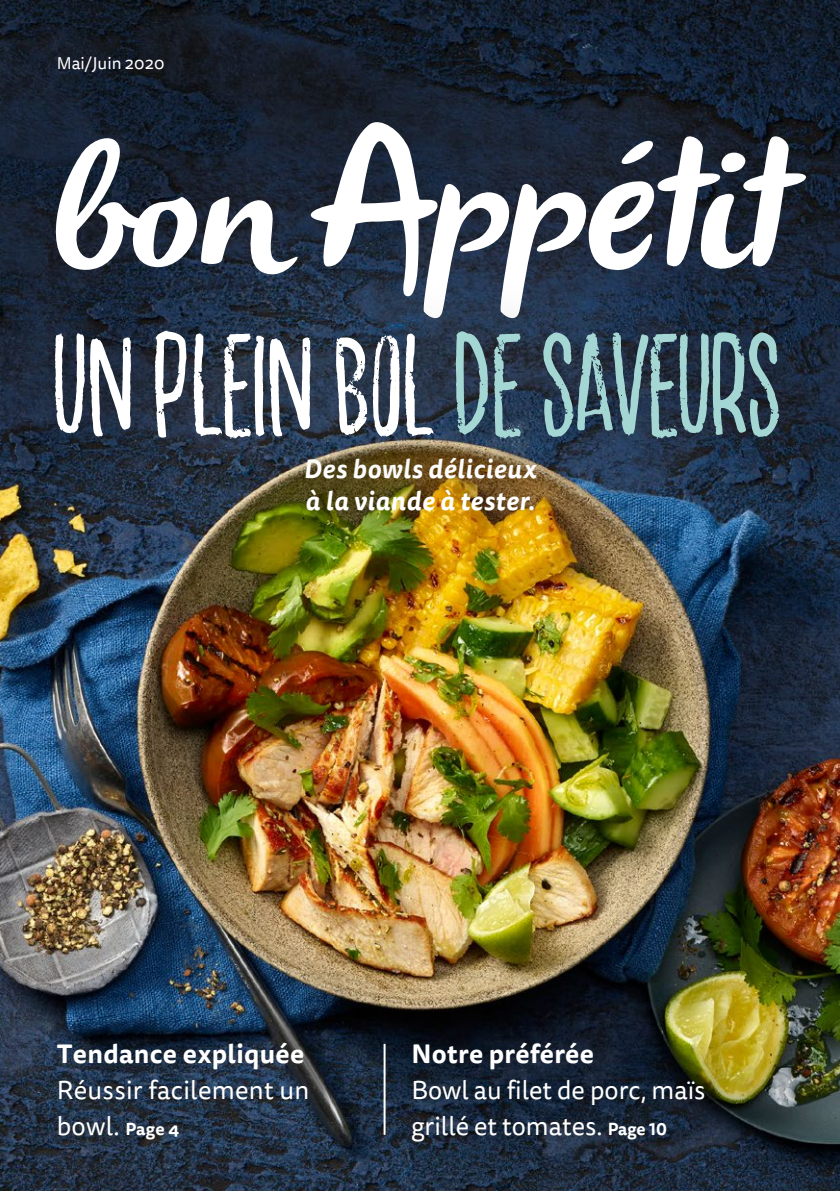
<style>
.page{position:relative;width:840px;height:1191px;background:#fff}
.page>*{position:absolute;margin:0;border:0;box-sizing:border-box;transform-origin:0 0}
.t1{font:italic 177px "Olivier";color:#fff}
.t2{font:174.8px "Lucky Fellas Serif";letter-spacing:-.025em;color:#fff;scale:.93 1}
.t3{font:26px/36px "Tisa Sans OT";color:#fff}
.t4{font:italic 700 26px/32px "Tisa Sans OT";letter-spacing:.02em;color:#fff}
.t5{font:700 26px "Tisa Sans OT";letter-spacing:.01em;color:#fff}
.t6{font:17px "Tisa Sans OT";color:#fff}
.s1{font-size:171.6px}
.s2{font-size:210px}
.s3{color:#a4d6d4}
.s4{font-weight:700;font-size:17px}
</style>
<div class="page">
<img style="left:0;top:0;width:839px;height:1191px">
<hr style="left:383px;top:1043px;width:2px;height:91px;background:#fff">
<div style="left:0;top:274px;width:836px;height:221px;background:#000;opacity:.4"></div>
<p class="t6" style="left:57px;top:53px;width:109px">Mai/Juin 2020</p>
<h1 class="t1" style="left:45px;top:109px;width:784px"><span class="s1">bon</span><span class="s2">A</span>ppétit</h1>
<h2 class="t2" style="left:54px;top:275px;width:788px">UN PLEIN BOL <span class="s3">DE SAVEURS</span></h2>
<p class="t4" style="left:304px;top:454px;width:233px">Des bowls délicieux à la viande à tester.</p>
<p class="t5" style="left:57px;top:1037px;width:249px">Tendance expliquée</p>
<p class="t3" style="left:57px;top:1073px;width:254px">Réussir facilement un bowl. <span class="s4">Page 4</span></p>
<p class="t5" style="left:411px;top:1037px;width:184px">Notre préférée</p>
<p class="t3" style="left:411px;top:1073px;width:295px">Bowl au filet de porc, maïs grillé et tomates. <span class="s4">Page 10</span></p>
</div>
